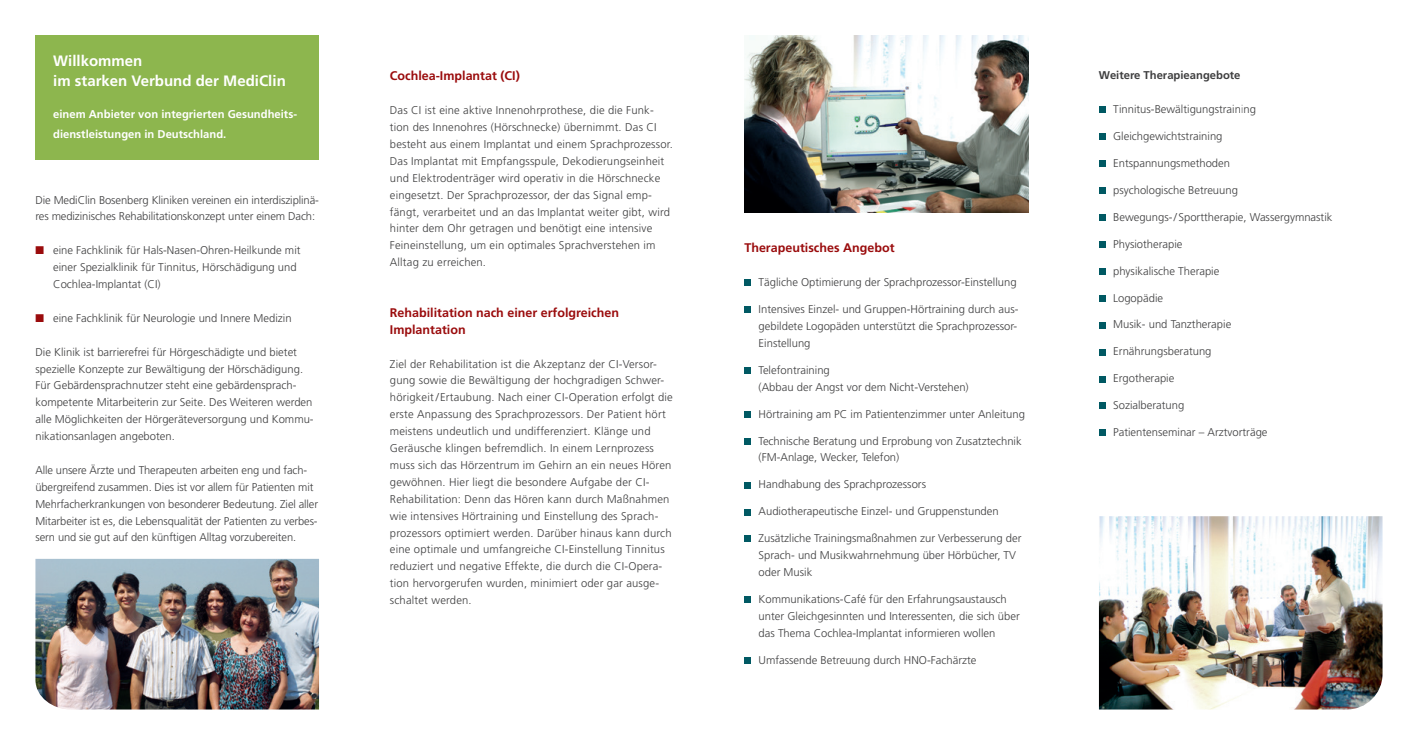
<style>
.page{position:relative;width:1418px;height:745px;background:#fff}
.page>*{position:absolute;margin:0;border:0;box-sizing:border-box;transform-origin:0 0}
.t1{font:700 15px "Frutiger";color:#fff}
.t2{font:700 12.5px "Frutiger";color:#9a0b0c}
.t3{font:300 11.25px/16.9px "Frutiger";color:#3e3e3f}
.t4{font:700 11.25px "Frutiger";color:#fff}
.t5{font:700 11.25px "Frutiger";color:#3e3e3f}
.s1{color:#9a0b0c}
</style>
<div class="page">
<div style="left:35px;top:35px;width:284px;height:124px;background:#8db64e"></div>
<div style="left:744px;top:279px;width:6px;height:7px;background:#005963"></div>
<div style="left:744px;top:306px;width:6px;height:7px;background:#005963"></div>
<svg style="left:744px;top:367px;width:6px;height:6px"></svg>
<svg style="left:744px;top:411px;width:6px;height:6px"></svg>
<svg style="left:744px;top:438px;width:6px;height:6px"></svg>
<div style="left:744px;top:481px;width:6px;height:7px;background:#005963"></div>
<div style="left:744px;top:508px;width:6px;height:7px;background:#005963"></div>
<svg style="left:744px;top:535px;width:6px;height:6px"></svg>
<svg style="left:744px;top:596px;width:6px;height:6px"></svg>
<div style="left:744px;top:656px;width:6px;height:7px;background:#005963"></div>
<div style="left:1098px;top:107px;width:7px;height:6px;background:#005963"></div>
<div style="left:1098px;top:134px;width:7px;height:6px;background:#005963"></div>
<div style="left:1098px;top:160px;width:7px;height:7px;background:#005963"></div>
<div style="left:1098px;top:187px;width:7px;height:7px;background:#005963"></div>
<div style="left:1098px;top:214px;width:7px;height:7px;background:#005963"></div>
<div style="left:1098px;top:241px;width:7px;height:6px;background:#005963"></div>
<div style="left:1098px;top:268px;width:7px;height:6px;background:#005963"></div>
<div style="left:1098px;top:295px;width:7px;height:6px;background:#005963"></div>
<div style="left:1098px;top:322px;width:7px;height:6px;background:#005963"></div>
<div style="left:1098px;top:349px;width:7px;height:6px;background:#005963"></div>
<div style="left:1098px;top:375px;width:7px;height:7px;background:#005963"></div>
<div style="left:1098px;top:402px;width:7px;height:7px;background:#005963"></div>
<div style="left:1098px;top:429px;width:7px;height:7px;background:#005963"></div>
<img style="left:35px;top:558px;width:284px;height:151px">
<img style="left:744px;top:35px;width:284px;height:178px">
<img style="left:1098px;top:516px;width:284px;height:193px">
<p class="t1" style="left:53px;top:52px;width:91px">Willkommen</p>
<p class="t1" style="left:53px;top:72px;width:234px">im starken Verbund der MediClin</p>
<p class="t4" style="left:53px;top:107px;width:245px">einem Anbieter von integrierten Gesundheits-</p>
<p class="t4" style="left:53px;top:127px;width:175px">dienstleistungen in Deutschland.</p>
<p class="t3" style="left:35px;top:191px;width:285px">Die MediClin Bosenberg Kliniken vereinen ein interdisziplinä-</p>
<p class="t3" style="left:35px;top:208px;width:281px">res medizinisches Rehabilitationskonzept unter einem Dach:</p>
<p class="t3" style="left:53px;top:242px;width:249px;text-indent:-18px"><span class="s1">■</span> eine Fachklinik für Hals-Nasen-Ohren-Heilkunde mit einer Spezialklinik für Tinnitus, Hörschädigung und<br>Cochlea-Implantat (CI)</p>
<p class="t3" style="left:35px;top:309px;width:258px"><span class="s1">■</span> eine Fachklinik für Neurologie und Innere Medizin</p>
<p class="t3" style="left:35px;top:343px;width:280px">Die Klinik ist barrierefrei für Hörgeschädigte und bietet spezielle Konzepte zur Bewältigung der Hörschädigung.<br>Für Gebärdensprachnutzer steht eine gebärdensprach&shy;kompetente Mitarbeiterin zur Seite. Des Weiteren werden alle Möglichkeiten der Hörgeräteversorgung und Kommu&shy;nikationsanlagen angeboten.</p>
<p class="t3" style="left:35px;top:461px;width:284px">Alle unsere Ärzte und Therapeuten arbeiten eng und fach&shy;übergreifend zusammen. Dies ist vor allem für Patienten mit Mehrfacherkrankungen von besonderer Bedeutung. Ziel aller Mitarbeiter ist es, die Lebensqualität der Patienten zu verbes&shy;sern und sie gut auf den künftigen Alltag vorzubereiten.</p>
<p class="t2" style="left:390px;top:69px;width:131px">Cochlea-Implantat (CI)</p>
<p class="t3" style="left:390px;top:102px;width:284px">Das CI ist eine aktive Innenohrprothese, die die Funk&shy;tion des Innenohres (Hörschnecke) übernimmt. Das CI besteht aus einem Implantat und einem Sprachprozessor.<br>Das Implantat mit Empfangsspule, Dekodierungseinheit und Elektrodenträger wird operativ in die Hörschnecke eingesetzt. Der Sprachprozessor, der das Signal emp&shy;fängt, verarbeitet und an das Implantat weiter gibt, wird hinter dem Ohr getragen und benötigt eine intensive Feineinstellung, um ein optimales Sprachverstehen im Alltag zu erreichen.</p>
<p class="t2" style="left:390px;top:305px;width:231px">Rehabilitation nach einer erfolgreichen</p>
<p class="t2" style="left:390px;top:322px;width:77px">Implantation</p>
<p class="t3" style="left:390px;top:355px;width:284px">Ziel der Rehabilitation ist die Akzeptanz der CI-Versor&shy;gung sowie die Bewältigung der hochgradigen Schwer&shy;hörigkeit /Ertaubung. Nach einer CI-Operation erfolgt die erste Anpassung des Sprachprozessors. Der Patient hört meistens undeutlich und undifferenziert. Klänge und Geräusche klingen befremdlich. In einem Lernprozess muss sich das Hörzentrum im Gehirn an ein neues Hören gewöhnen. Hier liegt die besondere Aufgabe der CI-Rehabilitation: Denn das Hören kann durch Maßnahmen wie intensives Hörtraining und Einstellung des Sprach&shy;prozessors optimiert werden. Darüber hinaus kann durch eine optimale und umfangreiche CI-Einstellung Tinnitus</p>
<p class="t3" style="left:390px;top:557px;width:274px">reduziert und negative Effekte, die durch die CI-Opera&shy;tion hervorgerufen wurden, minimiert oder gar ausge&shy;schaltet werden.</p>
<p class="t2" style="left:744px;top:240px;width:152px">Therapeutisches Angebot</p>
<p class="t3" style="left:758px;top:274px;width:259px">Tägliche Optimierung der Sprachprozessor-Einstellung</p>
<p class="t3" style="left:758px;top:301px;width:261px;text-align:justify">Intensives Einzel- und Gruppen-Hörtraining durch aus&shy;gebildete Logopäden unterstützt die Sprachprozessor-Einstellung</p>
<p class="t3" style="left:758px;top:361px;width:212px">Telefontraining<br>(Abbau der Angst vor dem Nicht-Verstehen)</p>
<p class="t3" style="left:758px;top:405px;width:268px">Hörtraining am PC im Patientenzimmer unter Anleitung</p>
<p class="t3" style="left:758px;top:432px;width:264px">Technische Beratung und Erprobung von Zusatztechnik (FM-Anlage, Wecker, Telefon)</p>
<p class="t3" style="left:758px;top:476px;width:169px">Handhabung des Sprachprozessors</p>
<p class="t3" style="left:758px;top:502px;width:242px">Audiotherapeutische Einzel- und Gruppenstunden</p>
<p class="t3" style="left:758px;top:529px;width:264px">Zusätzliche Trainingsmaßnahmen zur Verbesserung der<br>Sprach- und Musikwahrnehmung über Hörbücher, TV oder Musik</p>
<p class="t3" style="left:758px;top:590px;width:263px">Kommunikations-Café für den Erfahrungsaustausch unter Gleichgesinnten und Interessenten, die sich über das Thema Cochlea-Implantat informieren wollen</p>
<p class="t3" style="left:758px;top:651px;width:219px">Umfassende Betreuung durch HNO-Fachärzte</p>
<p class="t5" style="left:1098px;top:69px;width:143px">Weitere Therapieangebote</p>
<p class="t3" style="left:1113px;top:101px;width:144px">Tinnitus-Bewältigungstraining</p>
<p class="t3" style="left:1113px;top:128px;width:111px">Gleichgewichtstraining</p>
<p class="t3" style="left:1113px;top:155px;width:118px">Entspannungsmethoden</p>
<p class="t3" style="left:1113px;top:182px;width:126px">psychologische Betreuung</p>
<p class="t3" style="left:1113px;top:208px;width:221px">Bewegungs-/ Sporttherapie, Wassergymnastik</p>
<p class="t3" style="left:1113px;top:235px;width:71px">Physiotherapie</p>
<p class="t3" style="left:1113px;top:262px;width:108px">physikalische Therapie</p>
<p class="t3" style="left:1113px;top:289px;width:52px">Logopädie</p>
<p class="t3" style="left:1113px;top:316px;width:120px">Musik- und Tanztherapie</p>
<p class="t3" style="left:1113px;top:343px;width:100px">Ernährungsberatung</p>
<p class="t3" style="left:1113px;top:370px;width:63px">Ergotherapie</p>
<p class="t3" style="left:1113px;top:397px;width:73px">Sozialberatung</p>
<p class="t3" style="left:1113px;top:423px;width:156px">Patientenseminar – Arztvorträge</p>
</div>
